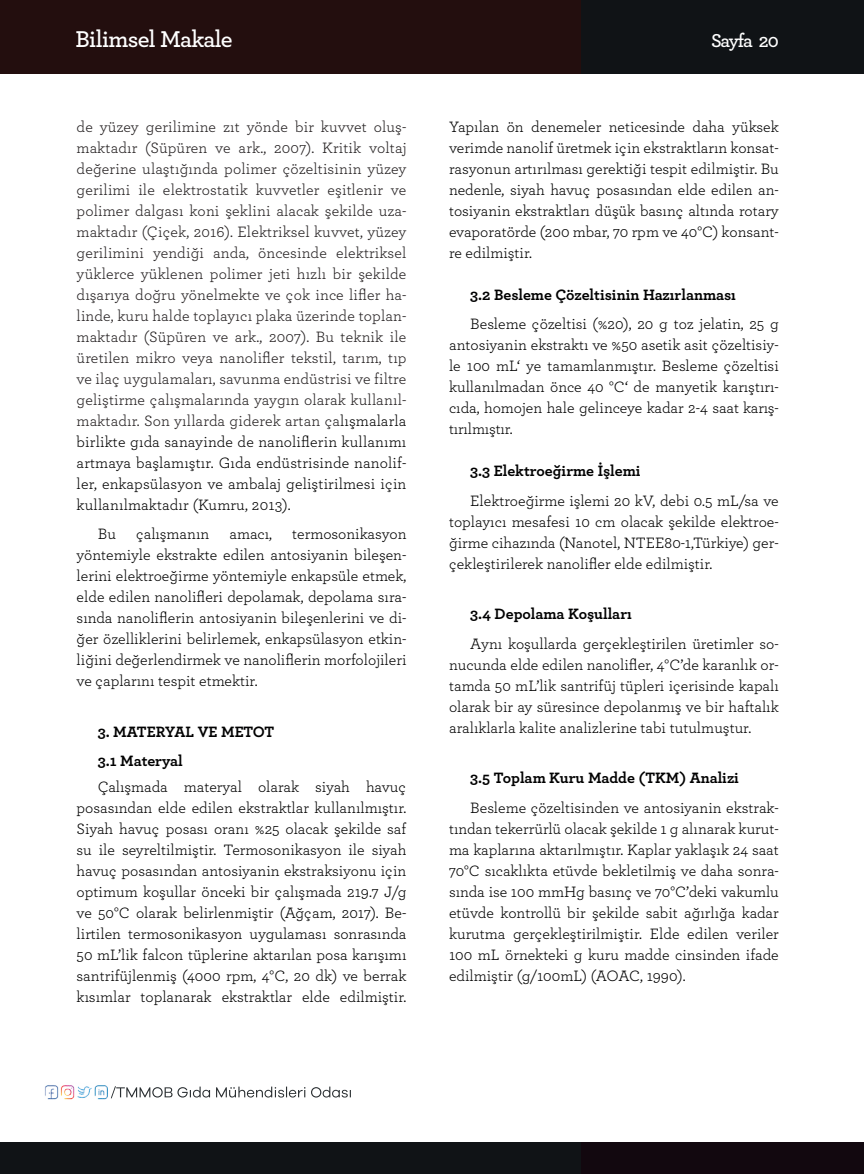
<style>
.page{position:relative;width:864px;height:1174px;background:#fff}
.page>*{position:absolute;margin:0;border:0;box-sizing:border-box;transform-origin:0 0}
.t1{font:600 24px "Archer";letter-spacing:-.025em;color:#fff}
.t2{font:600 19.5px "Archer";letter-spacing:-.06em;color:#fff}
.t3{font:15.75px/21px "Archer";color:#000001;text-align:justify}
.t4{font:15.75px/21px "Archer";letter-spacing:.01em;color:#231f20;text-align:justify}
.t5{font:700 15.75px/29.5px "Archer";color:#000001}
.s1{color:#000001}
</style>
<div class="page">
<div style="left:580px;top:1142px;width:283px;height:32px;background:#12080f"></div>
<div style="left:0;top:1142px;width:579px;height:32px;background:#101316"></div>
<hr style="left:863px;top:1142px;width:1px;height:32px;background:#12080f">
<div style="left:580px;top:0;width:283px;height:73px;background:#101316"></div>
<div style="left:0;top:0;width:579px;height:73px;background:#230e0e"></div>
<img style="left:44px;top:1085px;width:307px;height:15px">
<h1 class="t1" style="left:75px;top:21px;width:159px">Bilimsel Makale</h1>
<p class="t4" style="left:77px;top:115px;width:331px">de yüzey gerilimine zıt yönde bir kuvvet oluş&shy;maktadır (Süpüren ve ark., 2007). Kritik voltaj değerine ulaştığında polimer çözeltisinin yüzey gerilimi ile elektrostatik kuvvetler eşitlenir ve polimer dalgası koni şeklini alacak şekilde uza&shy;maktadır (Çiçek, 2016). Elektriksel kuvvet, yüzey gerilimini yendiği anda, öncesinde elektriksel yüklerce yüklenen polimer jeti hızlı bir şekilde dışarıya doğru yönelmekte ve çok ince lifler ha&shy;linde, kuru halde toplayıcı plaka üzerinde toplan&shy;maktadır (Süpüren ve ark., 2007). Bu teknik ile üretilen mikro veya nanolifler tekstil, tarım, tıp ve ilaç uygulamaları, savunma endüstrisi ve filtre geliştirme çalışmalarında yaygın olarak kullanıl&shy;maktadır. Son yıllarda giderek artan ça<span class="s1">lışmalarla birlikte gıda sanayinde de nanoliflerin kullanımı artmaya başlamıştır. Gıda endüstrisinde nanolif&shy;ler, enkapsülasyon ve ambalaj geliştirilmesi için kullanılmaktadır (Kumru, 2013).</span></p>
<p class="t3" style="left:98px;top:523px;width:20px">Bu</p>
<p class="t3" style="left:136px;top:523px;width:75px">çalışmanın</p>
<p class="t3" style="left:229px;top:523px;width:44px">amacı,</p>
<p class="t3" style="left:77px;top:523px;width:331px;text-indent:215px">termosonikasyon yöntemiyle ekstrakte edilen antosiyanin bileşen&shy;lerini elektroeğirme yöntemiyle enkapsüle etmek, elde edilen nanolifleri depolamak, depolama sıra&shy;sında nanoliflerin antosiyanin bileşenlerini ve di&shy;ğer özelliklerini belirlemek, enkapsülasyon etkin&shy;liğini değerlendirmek ve nanoliflerin morfolojileri ve çaplarını tespit etmektir.</p>
<p class="t5" style="left:98px;top:716px;width:178px">3. MATERYAL VE METOT<br>3.1 Materyal</p>
<p class="t3" style="left:77px;top:775px;width:331px;text-indent:21px">Çalışmada materyal olarak siyah havuç posasından elde edilen ekstraktlar kullanılmıştır.<br>Siyah havuç posası oranı %25 olacak şekilde saf su ile seyreltilmiştir. Termosonikasyon ile siyah havuç posasından antosiyanin ekstraksiyonu için optimum koşullar önceki bir çalışmada 219.7 J/g ve 50°C olarak belirlenmiştir (Ağçam, 2017). Be&shy;lirtilen termosonikasyon uygulaması sonrasında 50 mL’lik falcon tüplerine aktarılan posa karışımı santrifüjlenmiş (4000 rpm, 4°C, 20 dk) ve berrak kısımlar toplanarak ekstraktlar elde edilmiştir.</p>
<p class="t2" style="left:710px;top:26px;width:69px">Sayfa 20</p>
<p class="t3" style="left:449px;top:115px;width:331px">Yapılan ön denemeler neticesinde daha yüksek verimde nanolif üretmek için ekstraktların konsat&shy;rasyonun artırılması gerektiği tespit edilmiştir. Bu nedenle, siyah havuç posasından elde edilen an&shy;tosiyanin ekstraktları düşük basınç altında rotary evaporatörde (200 mbar, 70 rpm ve 40°C) konsant&shy;re edilmiştir.</p>
<p class="t5" style="left:470px;top:278px;width:267px">3.2 Besleme Çözeltisinin Hazırlanması</p>
<p class="t3" style="left:449px;top:312px;width:331px;text-indent:21px">Besleme çözeltisi (%20), 20 g toz jelatin, 25 g antosiyanin ekstraktı ve %50 asetik asit çözeltisiy&shy;le 100 mL‘ ye tamamlanmıştır. Besleme çözeltisi kullanılmadan önce 40 °C‘ de manyetik karıştırı&shy;cıda, homojen hale gelinceye kadar 2-4 saat karış&shy;tırılmıştır.</p>
<p class="t5" style="left:470px;top:455px;width:172px">3.3 Elektroeğirme İşlemi</p>
<p class="t3" style="left:449px;top:489px;width:331px;text-indent:21px">Elektroeğirme işlemi 20 kV, debi 0.5 mL/sa ve toplayıcı mesafesi 10 cm olacak şekilde elektroe&shy;ğirme cihazında (Nanotel, NTEE80-1,Türkiye) ger&shy;çekleştirilerek nanolifler elde edilmiştir.</p>
<p class="t5" style="left:470px;top:598px;width:163px">3.4 Depolama Koşulları</p>
<p class="t3" style="left:449px;top:632px;width:331px;text-indent:21px">Aynı koşullarda gerçekleştirilen üretimler so&shy;nucunda elde edilen nanolifler, 4°C’de karanlık or&shy;tamda 50 mL’lik santrifüj tüpleri içerisinde kapalı olarak bir ay süresince depolanmış ve bir haftalık aralıklarla kalite analizlerine tabi tutulmuştur.</p>
<p class="t5" style="left:470px;top:762px;width:270px">3.5 Toplam Kuru Madde (TKM) Analizi</p>
<p class="t3" style="left:449px;top:796px;width:331px;text-indent:21px">Besleme çözeltisinden ve antosiyanin ekstrak&shy;tından tekerrürlü olacak şekilde 1 g alınarak kurut&shy;ma kaplarına aktarılmıştır. Kaplar yaklaşık 24 saat 70°C sıcaklıkta etüvde bekletilmiş ve daha sonra&shy;sında ise 100 mmHg basınç ve 70°C’deki vakumlu etüvde kontrollü bir şekilde sabit ağırlığa kadar kurutma gerçekleştirilmiştir. Elde edilen veriler 100 mL örnekteki g kuru madde cinsinden ifade edilmiştir (g/100mL) (AOAC, 1990).</p>
</div>
